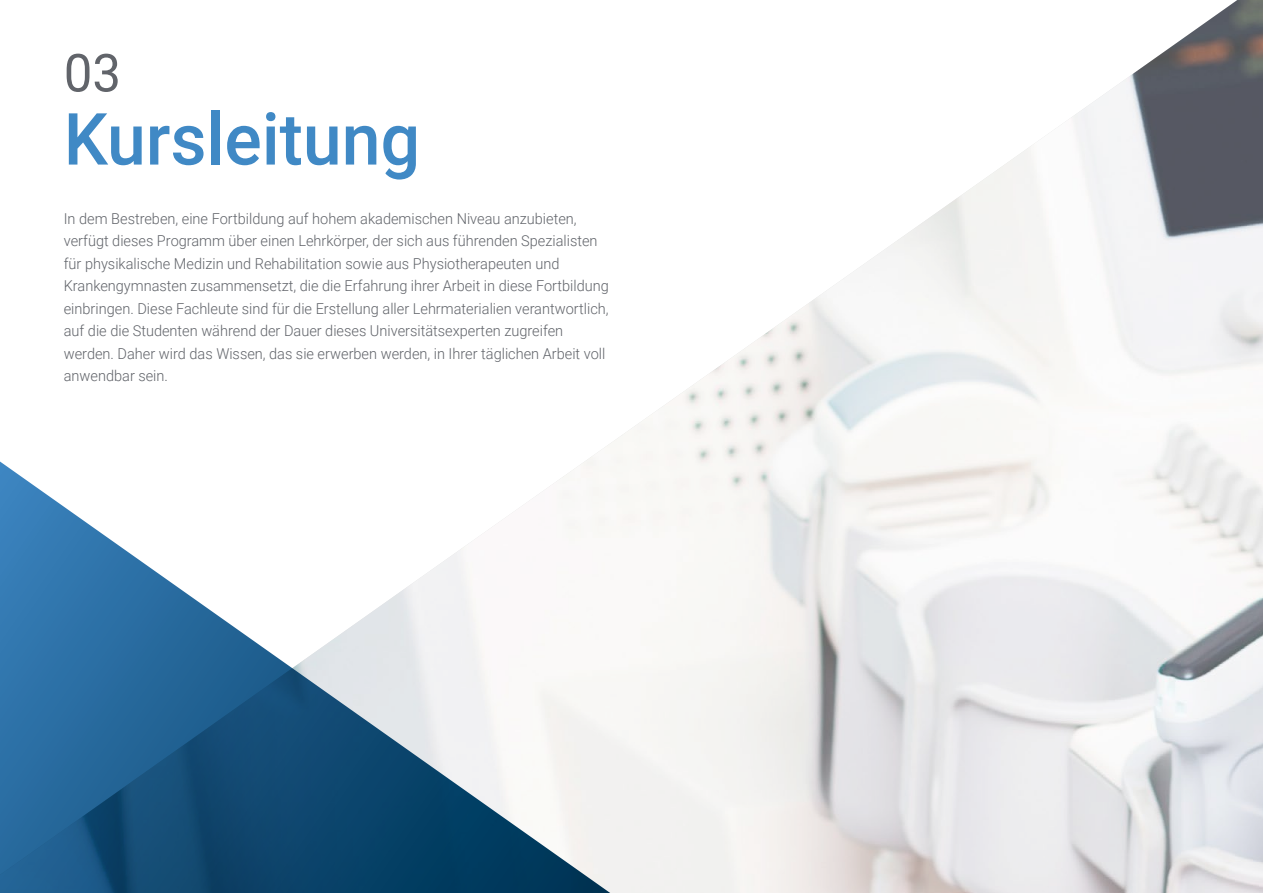
<style>
.page{position:relative;width:1263px;height:893px;background:#fff}
.page>*{position:absolute;margin:0;border:0;box-sizing:border-box;transform-origin:0 0}
.t1{font:500 72px "Roboto";color:#4089c5}
.t2{font:52.5px "Roboto";color:#61646a}
.t3{font:300 15px/22.5px "Roboto";color:#61646a}
</style>
<div class="page">
<img style="left:607px;top:0;width:656px;height:893px">
<svg style="left:0;top:446px;width:640px;height:447px"></svg>
<h2 class="t2" style="left:64px;top:36px;width:59px">03</h2>
<h1 class="t1" style="left:64px;top:89px;width:358px">Kursleitung</h1>
<p class="t3" style="left:64px;top:207px;width:546px">In dem Bestreben, eine Fortbildung auf hohem akademischen Niveau anzubieten, verfügt dieses Programm über einen Lehrkörper, der sich aus führenden Spezialisten für physikalische Medizin und Rehabilitation sowie aus Physiotherapeuten und Krankengymnasten zusammensetzt, die die Erfahrung ihrer Arbeit in diese Fortbildung einbringen. Diese Fachleute sind für die Erstellung aller Lehrmaterialien verantwortlich, auf die die Studenten während der Dauer dieses Universitätsexperten zugreifen werden. Daher wird das Wissen, das sie erwerben werden, in Ihrer täglichen Arbeit voll anwendbar sein.</p>
</div>
